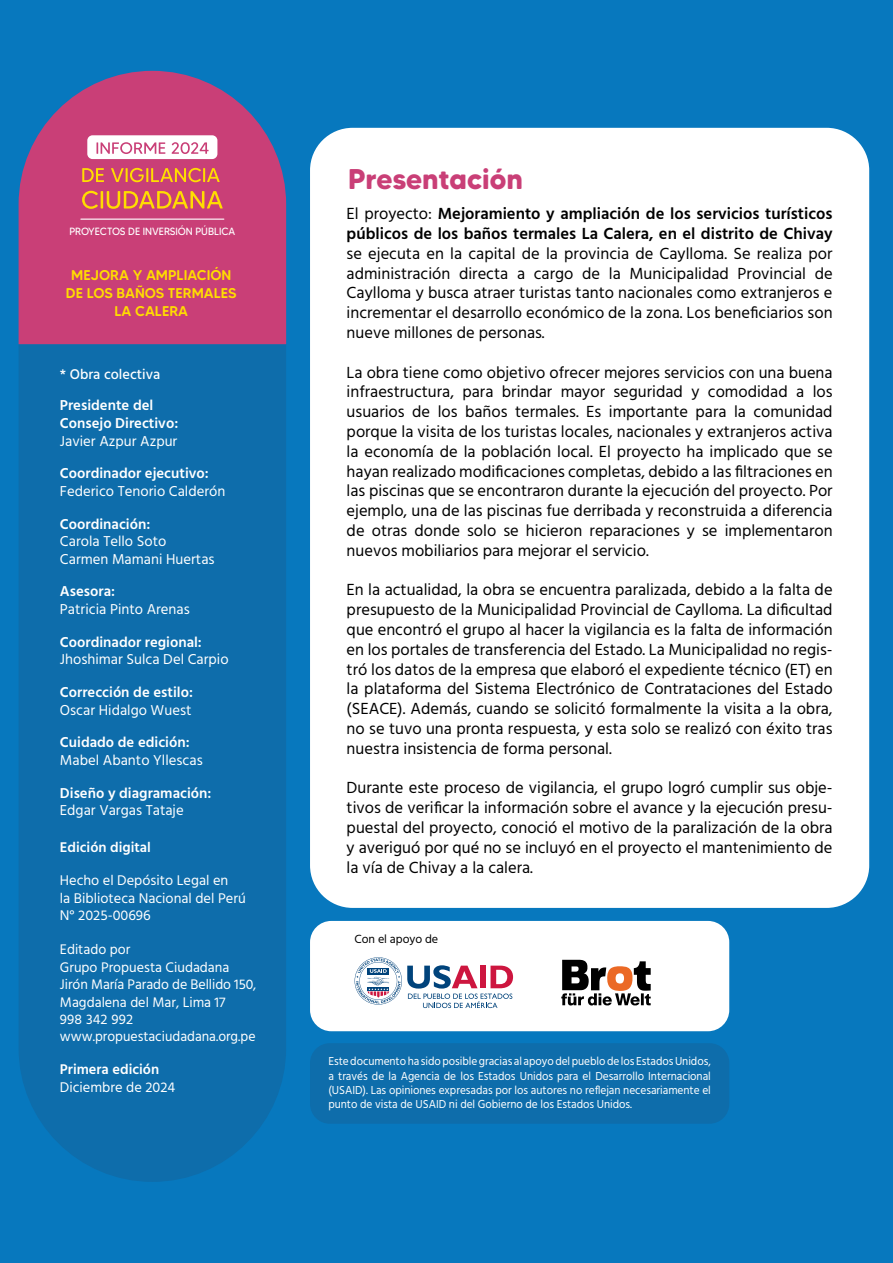
<style>
.page{position:relative;width:893px;height:1263px;background:#0778be}
.page>*{position:absolute;margin:0;border:0;box-sizing:border-box;transform-origin:0 0}
.t1{font:700 28.5px "MADE Tommy Soft";color:#c93f77}
.t2{font:16.5px/19.8px "Hind";color:#000;text-align:justify}
.t3{font:600 16.5px/19.8px "Hind";color:#000}
.t4{font:14.7px/17.7px "Hind";color:#fff}
.t5{font:600 14.7px/17.7px "Hind";color:#fff}
.t6{font:14.4px/17.2px "Hind";color:#fff}
.t7{font:600 14.4px "Hind";color:#fff}
.t8{font:500 14.4px "Hind";color:#fff}
.t9{font:14.25px/17.4px "Hind";color:#fff}
.t10{font:500 14.1px/18px "MADE Tommy Soft";color:#fd0;text-align:center}
.t11{font:12.15px "Hind";letter-spacing:-.005em;color:#000}
.t12{font:11.85px/14.2px "Hind";letter-spacing:-.005em;color:#fff;text-align:justify;scale:.96 1}
.t13{font:10.5px "MADE Tommy Soft";letter-spacing:-.005em;color:#fff;scale:.96 1}
.s1{font-weight:400}
</style>
<div class="page">
<div style="left:310px;top:128px;width:559px;height:780px;background:#fff;border-radius:43px"></div>
<div style="left:19px;top:344px;width:267px;height:838px;background:#0e6dab"></div>
<svg style="left:19px;top:71px;width:267px;height:273px;background:#b2457f"></svg>
<hr style="left:81px;top:219px;width:143px;height:1px;background:#fff">
<div style="left:87px;top:135px;width:130px;height:24px;background:#fff;border-radius:5px"></div>
<svg style="left:96px;top:142px;width:69px;height:12px"></svg>
<svg style="left:172px;top:142px;width:37px;height:12px"></svg>
<svg style="left:82px;top:168px;width:22px;height:14px"></svg>
<svg style="left:111px;top:168px;width:109px;height:14px;background:#db744e"></svg>
<svg style="left:82px;top:191px;width:141px;height:18px;background:#db764c"></svg>
<div style="left:310px;top:1043px;width:419px;height:81px;background:#0e6dab;border-radius:20px"></div>
<div style="left:310px;top:921px;width:419px;height:110px;background:#fff;border-radius:21px"></div>
<svg style="left:355px;top:957px;width:158px;height:51px"></svg>
<svg style="left:561px;top:960px;width:90px;height:46px"></svg>
<p class="t13" style="left:69px;top:225px;width:174px">PROYECTOS DE INVERSIÓN PÚBLICA</p>
<p class="t10" style="left:66px;top:266px;width:172px">MEJORA Y AMPLIACIÓN<br>DE LOS BAÑOS TERMALES<br>LA CALERA</p>
<p class="t8" style="left:60px;top:364px;width:102px">* Obra colectiva</p>
<p class="t5" style="left:60px;top:397px;width:120px">Presidente del<br>Consejo Directivo:</p>
<p class="t4" style="left:60px;top:433px;width:119px">Javier Azpur Azpur</p>
<p class="t5" style="left:60px;top:465px;width:150px">Coordinador ejecutivo:</p>
<p class="t4" style="left:60px;top:483px;width:167px">Federico Tenorio Calderón</p>
<p class="t5" style="left:60px;top:516px;width:92px">Coordinación:</p>
<p class="t4" style="left:60px;top:533px;width:156px">Carola Tello Soto<br>Carmen Mamani Huertas</p>
<p class="t5" style="left:60px;top:584px;width:57px">Asesora:</p>
<p class="t4" style="left:60px;top:601px;width:131px">Patricia Pinto Arenas</p>
<p class="t5" style="left:60px;top:634px;width:143px">Coordinador regional:</p>
<p class="t4" style="left:60px;top:651px;width:170px">Jhoshimar Sulca Del Carpio</p>
<p class="t5" style="left:60px;top:684px;width:134px">Corrección de estilo:</p>
<p class="t4" style="left:60px;top:702px;width:133px">Oscar Hidalgo Wuest</p>
<p class="t5" style="left:60px;top:734px;width:131px">Cuidado de edición:</p>
<p class="t4" style="left:60px;top:752px;width:144px">Mabel Abanto Yllescas</p>
<p class="t5" style="left:60px;top:785px;width:153px">Diseño y diagramación:</p>
<p class="t4" style="left:60px;top:802px;width:125px">Edgar Vargas Tataje</p>
<p class="t7" style="left:60px;top:837px;width:93px">Edición digital</p>
<p class="t6" style="left:60px;top:872px;width:187px">Hecho el Depósito Legal en<br>la Biblioteca Nacional del Perú<br>N° 2025-00696</p>
<p class="t9" style="left:60px;top:942px;width:198px">Editado por<br>Grupo Propuesta Ciudadana<br>Jirón María Parado de Bellido 150,<br>Magdalena del Mar, Lima 17<br>998 342 992 www.propuestaciudadana.org.pe</p>
<p class="t7" style="left:60px;top:1059px;width:101px">Primera edición</p>
<p class="t6" style="left:60px;top:1080px;width:117px">Diciembre de 2024</p>
<h1 class="t1" style="left:348px;top:161px;width:176px">Presentación</h1>
<p class="t3" style="left:347px;top:205px;width:487px"><span class="s1">El proyecto:</span> Mejoramiento y ampliación de los servicios turísticos públicos de los baños termales La Calera, en el distrito de Chivay</p>
<p class="t2" style="left:347px;top:244px;width:487px">se ejecuta en la capital de la provincia de Caylloma. Se realiza por administración directa a cargo de la Municipalidad Provincial de Caylloma y busca atraer turistas tanto nacionales como extranjeros e incrementar el desarrollo económico de la zona. Los beneficiarios son nueve millones de personas.</p>
<p class="t2" style="left:347px;top:363px;width:487px">La obra tiene como objetivo ofrecer mejores servicios con una buena infraestructura, para brindar mayor seguridad y comodidad a los usuarios de los baños termales. Es importante para la comunidad porque la visita de los turistas locales, nacionales y extranjeros activa la economía de la población local. El proyecto ha implicado que se hayan realizado modificaciones completas, debido a las filtraciones en las piscinas que se encontraron durante la ejecución del proyecto. Por ejemplo, una de las piscinas fue derribada y reconstruida a diferencia de otras donde solo se hicieron reparaciones y se implementaron nuevos mobiliarios para mejorar el servicio.</p>
<p class="t2" style="left:347px;top:581px;width:487px">En la actualidad, la obra se encuentra paralizada, debido a la falta de presupuesto de la Municipalidad Provincial de Caylloma. La dificultad que encontró el grupo al hacer la vigilancia es la falta de información en los portales de transferencia del Estado. La Municipalidad no regis&shy;tró los datos de la empresa que elaboró el expediente técnico (ET) en la plataforma del Sistema Electrónico de Contrataciones del Estado (SEACE). Además, cuando se solicitó formalmente la visita a la obra, no se tuvo una pronta respuesta, y esta solo se realizó con éxito tras nuestra insistencia de forma personal.</p>
<p class="t2" style="left:347px;top:779px;width:487px">Durante este proceso de vigilancia, el grupo logró cumplir sus obje&shy;tivos de verificar la información sobre el avance y la ejecución presu&shy;puestal del proyecto, conoció el motivo de la paralización de la obra y averiguó por qué no se incluyó en el proyecto el mantenimiento de la vía de Chivay a la calera.</p>
<p class="t11" style="left:355px;top:930px;width:85px">Con el apoyo de</p>
<p class="t12" style="left:328px;top:1055px;width:400px">Este documento ha sido posible gracias al apoyo del pueblo de los Estados Unidos, a través de la Agencia de los Estados Unidos para el Desarrollo Internacional (USAID). Las opiniones expresadas por los autores no reflejan necesariamente el punto de vista de USAID ni del Gobierno de los Estados Unidos.</p>
</div>
